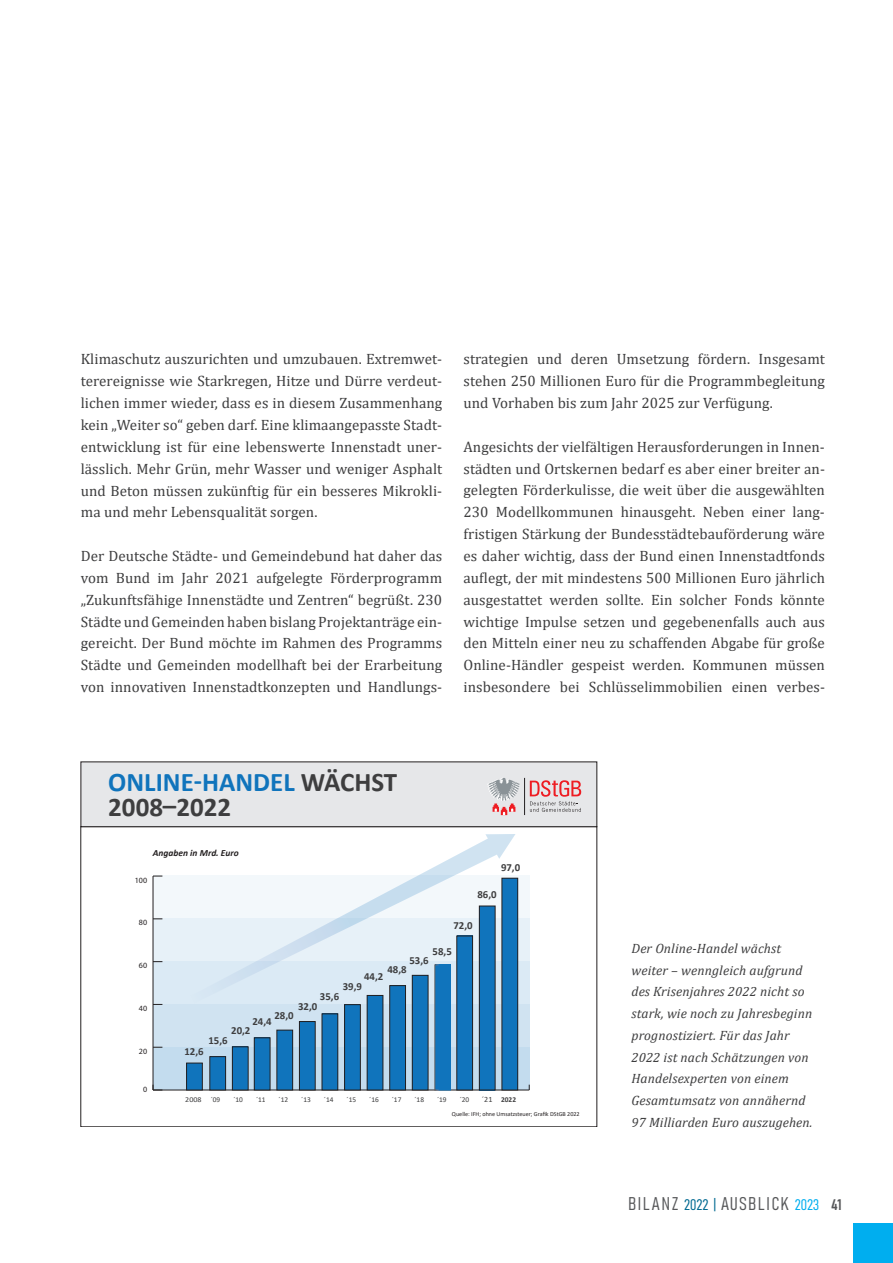
<style>
.page{position:relative;width:893px;height:1263px;background:#fff}
.page>*{position:absolute;margin:0;border:0;box-sizing:border-box;transform-origin:0 0}
.t1{font:700 27px/24.5px "Calibri";color:#3e3e3f}
.t2{font:18.15px "Bahnschrift";letter-spacing:.1em;color:#57585a}
.t3{font:15px/21.9px "Cambria";letter-spacing:.005em;color:#3e3e3f;text-align:justify}
.t4{font:italic 13.5px/21.8px "Cambria";letter-spacing:.01em;color:#3e3e3f}
.t5{font:700 10.8px "Calibri";color:#3e3e3f}
.t6{font:italic 700 9.45px "Calibri";color:#231f20}
.t7{font:7.95px "Myriad Pro";color:#231f20}
.t8{font:7.95px "Calibri";color:#3e3e3f}
.t9{font:7.35px "Calibri";color:#3e3e3f}
.t10{font:7.35px "Calibri";color:#3e3e3f;scale:1.09 1}
.t11{font:700 7.35px "Calibri";color:#3e3e3f}
.t12{font:6.15px "Calibri";color:#231f20}
.s1{color:#1074bc}
.s2{font-size:15.15px;color:#006991}
.s3{font-size:15.15px;color:#00aeef}
.s4{font-size:15.15px}
</style>
<div class="page">
<div style="left:853px;top:1223px;width:40px;height:40px;background:#00aeef"></div>
<svg style="left:189px;top:834px;width:326px;height:127px"></svg>
<svg style="left:154px;top:1047px;width:375px;height:43px;background:#b5ccdd"></svg>
<svg style="left:154px;top:1004px;width:375px;height:43px;background:#c9dbe9"></svg>
<svg style="left:154px;top:918px;width:375px;height:42px;background:#e2edf4"></svg>
<svg style="left:154px;top:961px;width:375px;height:43px;background:#d7e6f1"></svg>
<svg style="left:153px;top:875px;width:376px;height:43px;fill:#f3f8fb"></svg>
<div style="left:81px;top:762px;width:516px;height:65px;background:#e6e7e9"></div>
<div style="left:81px;top:762px;width:516px;height:65px;border:1px solid #231f20"></div>
<hr style="left:524px;top:778px;width:1px;height:37px;background:#231f20">
<svg style="left:530px;top:780px;width:51px;height:32px"></svg>
<svg style="left:487px;top:778px;width:33px;height:37px"></svg>
<hr style="left:153px;top:1090px;width:376px;height:1px;background:#231f20">
<hr style="left:153px;top:876px;width:1px;height:214px;background:#231f20">
<svg style="left:153px;top:1085px;width:9px;height:6px"></svg>
<div style="left:502px;top:878px;width:16px;height:212px;background:#1074bc"></div>
<div style="left:502px;top:878px;width:16px;height:212px;border:1px solid #231f20"></div>
<div style="left:479px;top:906px;width:16px;height:184px;background:#1074bc"></div>
<div style="left:479px;top:906px;width:16px;height:184px;border:1px solid #231f20"></div>
<div style="left:457px;top:936px;width:16px;height:154px;background:#1074bc"></div>
<div style="left:457px;top:936px;width:16px;height:154px;border:1px solid #231f20"></div>
<div style="left:435px;top:965px;width:16px;height:125px;background:#1074bc"></div>
<div style="left:412px;top:975px;width:16px;height:115px;background:#1074bc"></div>
<div style="left:412px;top:975px;width:16px;height:115px;border:1px solid #231f20"></div>
<div style="left:390px;top:985px;width:15px;height:105px;background:#1074bc"></div>
<div style="left:390px;top:985px;width:16px;height:105px;border:1px solid #231f20"></div>
<div style="left:367px;top:995px;width:16px;height:95px;background:#1074bc"></div>
<div style="left:367px;top:995px;width:16px;height:95px;border:1px solid #231f20"></div>
<div style="left:345px;top:1005px;width:15px;height:85px;background:#1074bc"></div>
<div style="left:344px;top:1004px;width:17px;height:86px;border:1px solid #231f20"></div>
<div style="left:322px;top:1014px;width:16px;height:76px;background:#1074bc"></div>
<div style="left:322px;top:1014px;width:16px;height:76px;border:1px solid #231f20"></div>
<div style="left:299px;top:1021px;width:16px;height:69px;background:#1074bc"></div>
<div style="left:299px;top:1021px;width:16px;height:69px;border:1px solid #231f20"></div>
<div style="left:277px;top:1030px;width:16px;height:60px;background:#1074bc"></div>
<div style="left:277px;top:1030px;width:16px;height:60px;border:1px solid #231f20"></div>
<div style="left:254px;top:1038px;width:16px;height:52px;background:#1074bc"></div>
<div style="left:254px;top:1038px;width:16px;height:52px;border:1px solid #231f20"></div>
<div style="left:232px;top:1047px;width:16px;height:43px;background:#1074bc"></div>
<div style="left:232px;top:1047px;width:16px;height:43px;border:1px solid #231f20"></div>
<div style="left:210px;top:1057px;width:16px;height:33px;background:#1074bc"></div>
<div style="left:210px;top:1056px;width:16px;height:34px;border:1px solid #231f20"></div>
<div style="left:187px;top:1063px;width:15px;height:27px;background:#1074bc"></div>
<div style="left:186px;top:1063px;width:17px;height:27px;border:1px solid #231f20"></div>
<p class="t3" style="left:81px;top:348px;width:363px">Klimaschutz auszurichten und umzubauen. Extremwet&shy;terereignisse wie Starkregen, Hitze und Dürre verdeut&shy;lichen immer wieder, dass es in diesem Zusammenhang kein „Weiter so“ geben darf. Eine klimaangepasste Stadt&shy;entwicklung ist für eine lebenswerte Innenstadt uner&shy;lässlich. Mehr Grün, mehr Wasser und weniger Asphalt und Beton müssen zukünftig für ein besseres Mikrokli&shy;ma und mehr Lebensqualität sorgen.</p>
<p class="t3" style="left:81px;top:545px;width:363px">Der Deutsche Städte- und Gemeindebund hat daher das vom Bund im Jahr 2021 aufgelegte Förderprogramm „Zukunftsfähige Innenstädte und Zentren“ begrüßt. 230<br>Städte und Gemeinden haben bislang Projektanträge ein&shy;gereicht. Der Bund möchte im Rahmen des Programms Städte und Gemeinden modellhaft bei der Erarbeitung von innovativen Innenstadtkonzepten und Handlungs-</p>
<p class="t3" style="left:463px;top:348px;width:363px">strategien und deren Umsetzung fördern. Insgesamt stehen 250 Millionen Euro für die Programmbegleitung und Vorhaben bis zum Jahr 2025 zur Verfügung.</p>
<p class="t3" style="left:463px;top:436px;width:363px">Angesichts der vielfältigen Herausforderungen in Innen&shy;städten und Ortskernen bedarf es aber einer breiter an&shy;gelegten Förderkulisse, die weit über die ausgewählten 230 Modellkommunen hinausgeht. Neben einer lang&shy;fristigen Stärkung der Bundesstädtebauförderung wäre es daher wichtig, dass der Bund einen Innenstadtfonds auflegt, der mit mindestens 500 Millionen Euro jährlich ausgestattet werden sollte. Ein solcher Fonds könnte wichtige Impulse setzen und gegebenenfalls auch aus den Mitteln einer neu zu schaffenden Abgabe für große Online-Händler gespeist werden. Kommunen müssen insbesondere bei Schlüsselimmobilien einen verbes-</p>
<h1 class="t1" style="left:108px;top:770px;width:290px"><span class="s1">ONLINE-HANDEL</span> WÄCHST<br>2008–2022</h1>
<p class="t6" style="left:153px;top:846px;width:87px">Angaben in Mrd. Euro</p>
<p class="t7" style="left:135px;top:875px;width:14px">100</p>
<p class="t7" style="left:139px;top:918px;width:10px">80</p>
<p class="t5" style="left:501px;top:860px;width:21px">97,0</p>
<p class="t5" style="left:477px;top:887px;width:21px">86,0</p>
<p class="t5" style="left:453px;top:918px;width:21px">72,0</p>
<p class="t7" style="left:139px;top:961px;width:10px">60</p>
<p class="t7" style="left:139px;top:1003px;width:10px">40</p>
<p class="t5" style="left:433px;top:944px;width:21px">58,5</p>
<p class="t5" style="left:409px;top:952px;width:21px">53,6</p>
<p class="t5" style="left:387px;top:962px;width:21px">48,8</p>
<p class="t5" style="left:364px;top:968px;width:21px">44,2</p>
<p class="t5" style="left:343px;top:978px;width:21px">39,9</p>
<p class="t5" style="left:320px;top:988px;width:21px">35,6</p>
<p class="t5" style="left:298px;top:999px;width:21px">32,0</p>
<p class="t5" style="left:274px;top:1007px;width:21px">28,0</p>
<p class="t5" style="left:252px;top:1014px;width:21px">24,4</p>
<p class="t5" style="left:231px;top:1023px;width:21px">20,2</p>
<p class="t5" style="left:208px;top:1032px;width:21px">15,6</p>
<p class="t7" style="left:139px;top:1046px;width:10px">20</p>
<p class="t5" style="left:184px;top:1043px;width:21px">12,6</p>
<p class="t7" style="left:143px;top:1084px;width:6px">0</p>
<p class="t9" style="left:460px;top:1095px;width:11px">´20</p>
<p class="t8" style="left:482px;top:1094px;width:12px">´21</p>
<p class="t10" style="left:185px;top:1094px;width:16px">2008</p>
<p class="t9" style="left:211px;top:1095px;width:11px">´09</p>
<p class="t9" style="left:233px;top:1095px;width:11px">´10</p>
<p class="t9" style="left:256px;top:1095px;width:11px">´11</p>
<p class="t9" style="left:279px;top:1095px;width:11px">´12</p>
<p class="t9" style="left:301px;top:1095px;width:11px">´13</p>
<p class="t9" style="left:324px;top:1095px;width:11px">´14</p>
<p class="t9" style="left:347px;top:1095px;width:11px">´15</p>
<p class="t11" style="left:501px;top:1095px;width:16px">2022</p>
<p class="t9" style="left:392px;top:1095px;width:11px">´17</p>
<p class="t9" style="left:414px;top:1095px;width:11px">´18</p>
<p class="t9" style="left:437px;top:1095px;width:11px">´19</p>
<p class="t9" style="left:369px;top:1095px;width:11px">´16</p>
<p class="t12" style="left:452px;top:1110px;width:129px">Quelle: IFH; ohne Umsatzsteuer; Grafik DStGB 2022</p>
<p class="t4" style="left:631px;top:937px;width:183px">Der Online-Handel wächst weiter – wenngleich aufgrund des Krisenjahres 2022 nicht so stark, wie noch zu Jahresbeginn prognostiziert. Für das Jahr<br>2022 ist nach Schätzungen von<br>Handelsexperten von einem<br>Gesamtumsatz von annähernd<br>97 Milliarden Euro auszugehen.</p>
<p class="t2" style="left:628px;top:1190px;width:215px">BILANZ <span class="s2">2022 |</span> AUSBLICK <span class="s3">2023</span> <span class="s4">41</span></p>
</div>
